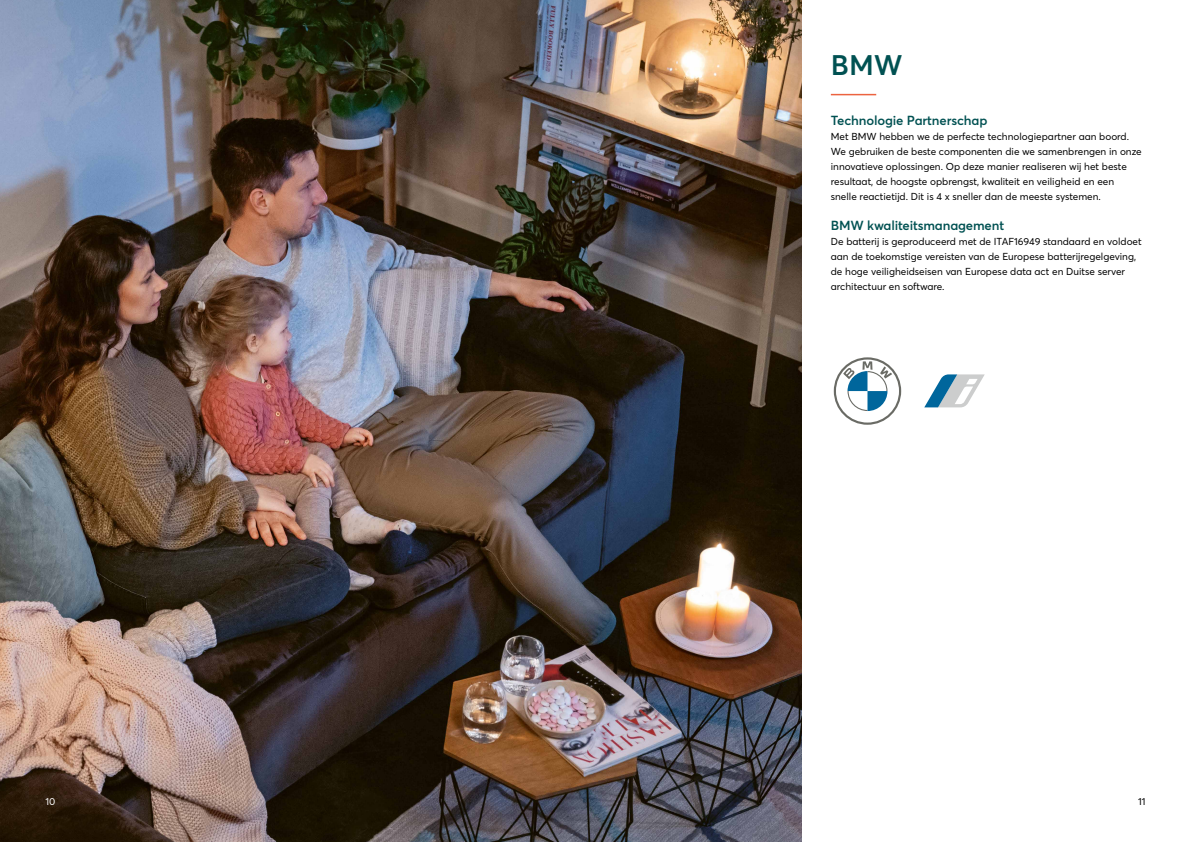
<style>
.page{position:relative;width:1191px;height:842px;background:#fff}
.page>*{position:absolute;margin:0;border:0;box-sizing:border-box;transform-origin:0 0}
.t1{font:600 28px "Averta";color:#005152}
.t2{font:600 13px "Averta";letter-spacing:-.01em;color:#005152}
.t3{font:10px/15px "Averta";color:#000}
.t4{font:10px "Averta";color:#fff}
</style>
<div class="page">
<img style="left:0;top:0;width:801px;height:842px">
<svg style="left:833px;top:357px;width:68px;height:68px"></svg>
<svg style="left:924px;top:374px;width:60px;height:33px"></svg>
<hr style="left:831px;top:94px;width:45px;height:1px;background:#ec6340">
<h1 class="t1" style="left:831px;top:46px;width:73px">BMW</h1>
<h2 class="t2" style="left:831px;top:112px;width:158px">Technologie Partnerschap</h2>
<p class="t3" style="left:831px;top:129px;width:312px">Met BMW hebben we de perfecte technologiepartner aan boord.<br>We gebruiken de beste componenten die we samenbrengen in onze innovatieve oplossingen. Op deze manier realiseren wij het beste resultaat, de hoogste opbrengst, kwaliteit en veiligheid en een snelle reactietijd. Dit is 4 x sneller dan de meeste systemen.</p>
<h2 class="t2" style="left:831px;top:217px;width:175px">BMW kwaliteitsmanagement</h2>
<p class="t3" style="left:831px;top:234px;width:312px">De batterij is geproduceerd met de ITAF16949 standaard en voldoet aan de toekomstige vereisten van de Europese batterijregelgeving, de hoge veiligheidseisen van Europese data act en Duitse server architectuur en software.</p>
<p class="t4" style="left:45px;top:795px;width:11px">10</p>
<p class="t3" style="left:1138px;top:794px;width:9px">11</p>
</div>
